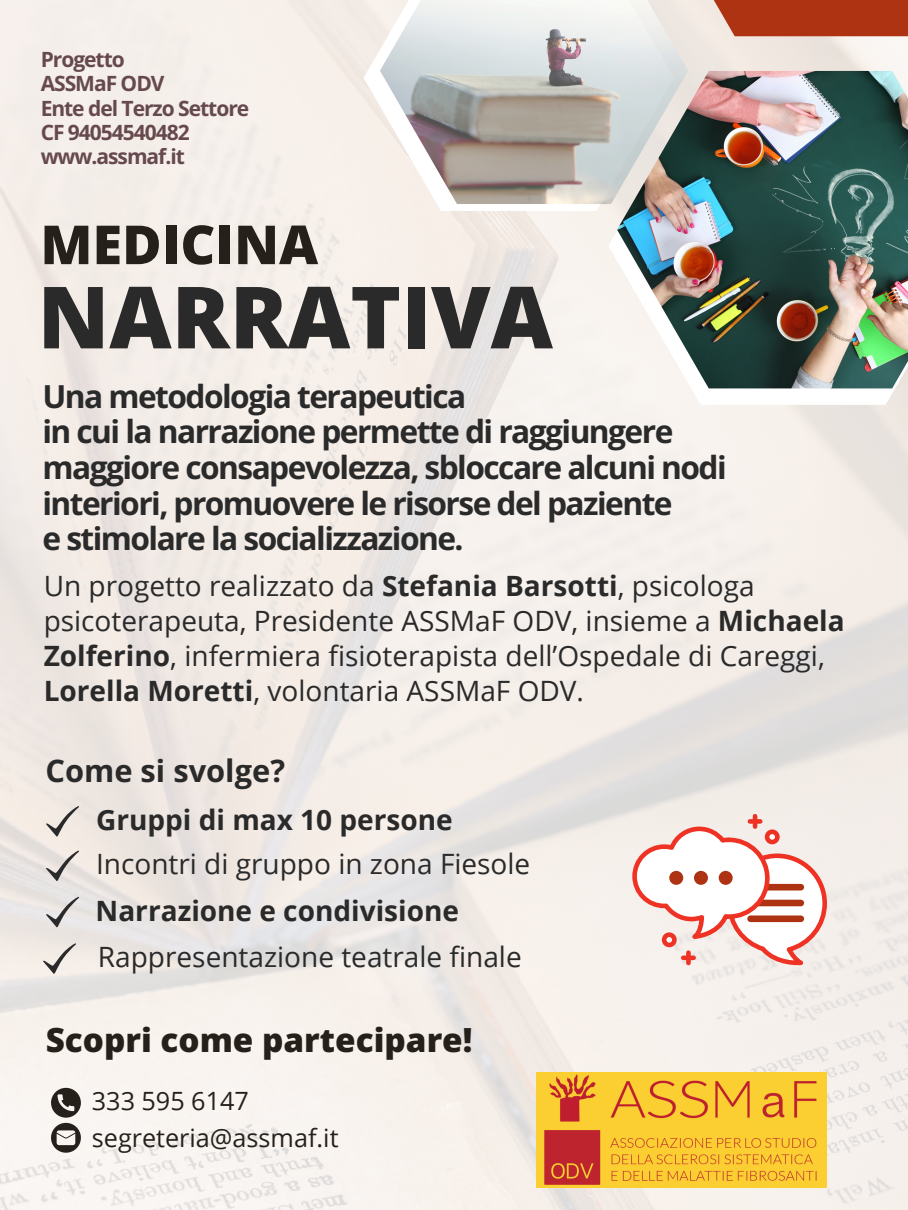
<style>
.page{position:relative;width:908px;height:1210px;background:#fff}
.page>*{position:absolute;margin:0;border:0;box-sizing:border-box;transform-origin:0 0}
.t1{font:800 85.89px "Open Sans";color:#2a2a2a}
.t2{font:800 53.83px "Open Sans";color:#26201b}
.t3{font:800 33.25px "Open Sans";color:#26201b}
.t4{font:700 31.71px/35.7px "Open Sans";letter-spacing:-.05em;color:#2a2a2a}
.t5{font:700 30.8px "Open Sans";color:#2a2a2a}
.t6{font:28px/34.9px "Open Sans";color:#2a2a2a}
.t7{font:700 28px "Open Sans";color:#2a2a2a}
.t8{font:25.16px "Open Sans";color:#26201b}
.t9{font:700 21px "Open Sans";letter-spacing:-.05em;color:#66494e}
.s1{font-weight:700}
</style>
<div class="page">
<img style="left:0;top:0;width:907px;height:1210px">
<svg style="left:363px;top:0;width:245px;height:211px;fill:#f7f0e9"></svg>
<svg style="left:608px;top:204px;width:299px;height:201px"></svg>
<svg style="left:688px;top:0;width:219px;height:36px;fill:#ad3313"></svg>
<img style="left:617px;top:71px;width:290px;height:317px">
<img style="left:380px;top:0;width:308px;height:204px">
<svg style="left:45px;top:896px;width:34px;height:31px"></svg>
<svg style="left:45px;top:806px;width:34px;height:31px"></svg>
<svg style="left:42px;top:943px;width:35px;height:31px"></svg>
<svg style="left:45px;top:850px;width:34px;height:31px"></svg>
<img style="left:536px;top:1072px;width:290px;height:115px">
<svg style="left:51px;top:1087px;width:30px;height:65px"></svg>
<svg style="left:632px;top:824px;width:194px;height:141px"></svg>
<div style="left:669px;top:871px;width:14px;height:14px;background:#ad3313;border-radius:50%"></div>
<div style="left:693px;top:871px;width:14px;height:14px;background:#ad3313;border-radius:50%"></div>
<div style="left:718px;top:871px;width:14px;height:14px;background:#ad3313;border-radius:50%"></div>
<div style="left:752px;top:816px;width:5px;height:10px;background:#ee3224"></div>
<svg style="left:749px;top:819px;width:11px;height:4px"></svg>
<div style="left:766px;top:831px;width:11px;height:11px;background:#fff;border-radius:50%"></div>
<div style="left:764px;top:829px;width:15px;height:15px;border:5px solid #ee3224;border-radius:50%"></div>
<svg style="left:686px;top:952px;width:4px;height:11px"></svg>
<div style="left:683px;top:955px;width:10px;height:5px;background:#ee3224"></div>
<div style="left:664px;top:934px;width:10px;height:11px;background:#fff;border-radius:50%"></div>
<div style="left:661px;top:932px;width:15px;height:15px;border:5px solid #ee3224;border-radius:50%"></div>
<p class="t9" style="left:41px;top:44px;width:86px">Progetto</p>
<p class="t9" style="left:41px;top:69px;width:125px">ASSMaF ODV</p>
<p class="t9" style="left:41px;top:93px;width:210px">Ente del Terzo Settore</p>
<p class="t9" style="left:41px;top:117px;width:151px">CF 94054540482</p>
<p class="t9" style="left:41px;top:142px;width:146px">www.assmaf.it</p>
<p class="t2" style="left:40px;top:207px;width:279px">MEDICINA</p>
<p class="t1" style="left:38px;top:257px;width:516px">NARRATIVA</p>
<p class="t4" style="left:42px;top:377px;width:425px">Una metodologia terapeutica</p>
<p class="t4" style="left:42px;top:413px;width:632px">in cui la narrazione permette di raggiungere</p>
<p class="t4" style="left:42px;top:449px;width:685px">maggiore consapevolezza, sbloccare alcuni nodi interiori, promuovere le risorse del paziente</p>
<p class="t4" style="left:42px;top:520px;width:422px">e stimolare la socializzazione.</p>
<p class="t6" style="left:44px;top:567px;width:802px">Un progetto realizzato da <span class="s1">Stefania Barsotti</span>, psicologa psicoterapeuta, Presidente ASSMaF ODV, insieme a <span class="s1">Michaela Zolferino</span>, infermiera fisioterapista dell’Ospedale di Careggi, <span class="s1">Lorella Moretti</span>, volontaria ASSMaF ODV.</p>
<p class="t5" style="left:45px;top:749px;width:241px">Come si svolge?</p>
<p class="t7" style="left:96px;top:800px;width:358px">Gruppi di max 10 persone</p>
<p class="t6" style="left:96px;top:846px;width:435px">Incontri di gruppo in zona Fiesole</p>
<p class="t7" style="left:96px;top:890px;width:365px">Narrazione e condivisione</p>
<p class="t6" style="left:98px;top:938px;width:425px">Rappresentazione teatrale finale</p>
<p class="t3" style="left:46px;top:1016px;width:428px">Scopri come partecipare!</p>
<p class="t8" style="left:92px;top:1083px;width:158px">333 595 6147</p>
<p class="t8" style="left:92px;top:1120px;width:248px">segreteria@assmaf.it</p>
</div>
